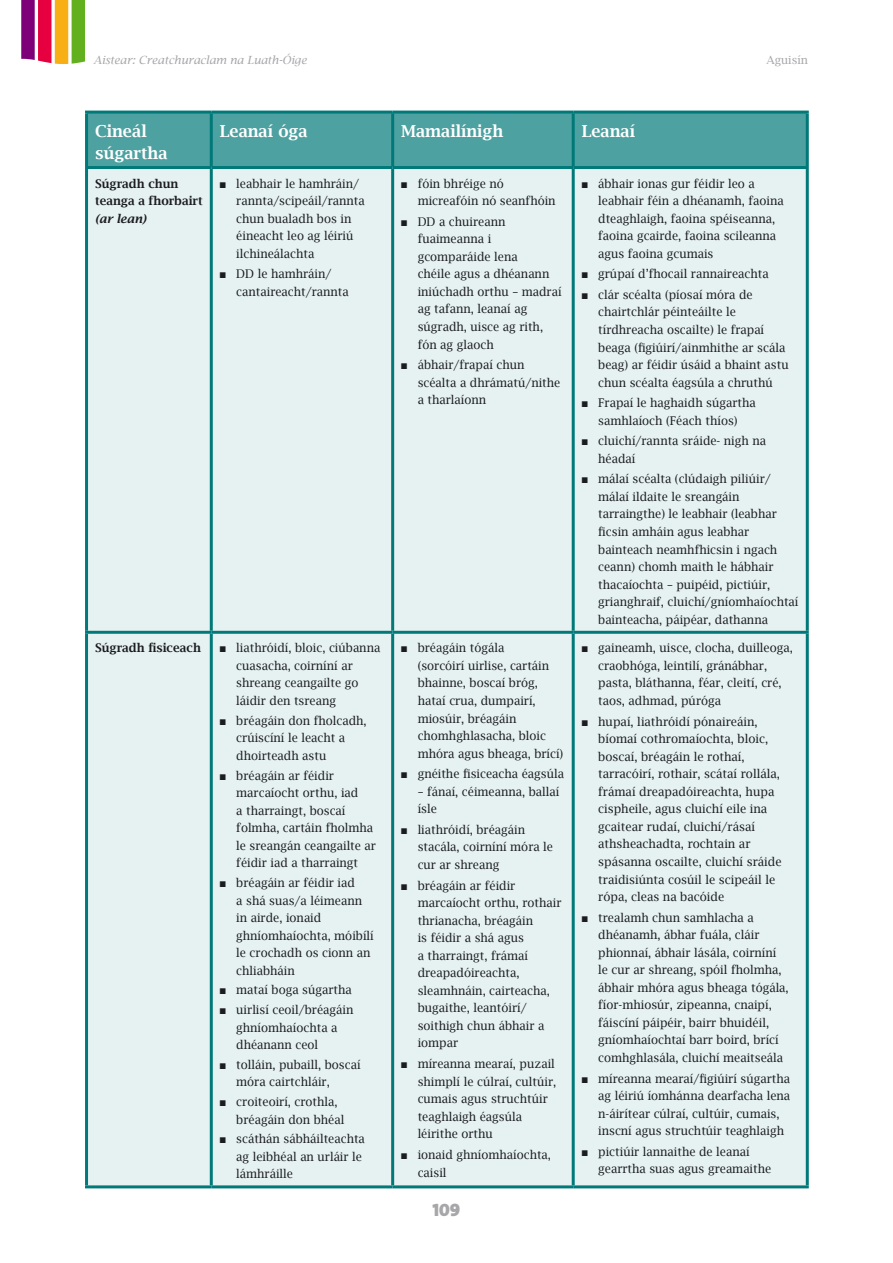
<style>
.page{position:relative;width:893px;height:1263px;background:#fff}
.page>*{position:absolute;margin:0;border:0;box-sizing:border-box;transform-origin:0 0}
.t1{font:18px "The Sans Black Caps";color:#a7a7aa}
.t2{font:600 16.5px/22.5px "Lucida Bright";color:#fff}
.t3{font:12px/17.5px "Lucida Bright";color:#1b1c20}
.t4{font:600 12px/17.5px "Lucida Bright";color:#1b1c20}
.t5{font:italic 600 12px "Lucida Bright";color:#1b1c20}
.t6{font:italic 11.25px "Lucida Bright";color:#a7a7aa}
.t7{font:11.25px "Lucida Bright";color:#a7a7aa}
</style>
<div class="page">
<svg style="left:21px;top:0;width:64px;height:64px;background:#bf785e"></svg>
<div style="left:88px;top:114px;width:718px;height:52px;background:#4da1a0"></div>
<div style="left:88px;top:169px;width:718px;height:1016px;background:#e6f2f1"></div>
<hr style="left:210px;top:114px;width:3px;height:52px;background:#007978">
<hr style="left:391px;top:114px;width:3px;height:52px;background:#007978">
<hr style="left:572px;top:114px;width:3px;height:52px;background:#007978">
<hr style="left:210px;top:169px;width:3px;height:462px;background:#007978">
<hr style="left:391px;top:169px;width:3px;height:462px;background:#007978">
<hr style="left:572px;top:169px;width:3px;height:462px;background:#007978">
<hr style="left:210px;top:634px;width:3px;height:551px;background:#007978">
<hr style="left:391px;top:634px;width:3px;height:551px;background:#007978">
<hr style="left:572px;top:634px;width:3px;height:551px;background:#007978">
<hr style="left:85px;top:111px;width:126px;height:3px;background:#007978">
<hr style="left:85px;top:114px;width:3px;height:52px;background:#007978">
<hr style="left:211px;top:111px;width:182px;height:3px;background:#007978">
<hr style="left:393px;top:111px;width:180px;height:3px;background:#007978">
<hr style="left:573px;top:111px;width:236px;height:3px;background:#007978">
<hr style="left:806px;top:114px;width:3px;height:52px;background:#007978">
<hr style="left:85px;top:1185px;width:126px;height:3px;background:#007978">
<hr style="left:211px;top:1185px;width:182px;height:3px;background:#007978">
<hr style="left:393px;top:1185px;width:180px;height:3px;background:#007978">
<hr style="left:573px;top:1185px;width:236px;height:3px;background:#007978">
<hr style="left:85px;top:166px;width:126px;height:3px;background:#007978">
<hr style="left:85px;top:169px;width:3px;height:462px;background:#007978">
<hr style="left:211px;top:166px;width:182px;height:3px;background:#007978">
<hr style="left:393px;top:166px;width:180px;height:3px;background:#007978">
<hr style="left:573px;top:166px;width:236px;height:3px;background:#007978">
<hr style="left:806px;top:169px;width:3px;height:462px;background:#007978">
<hr style="left:85px;top:631px;width:126px;height:3px;background:#007978">
<hr style="left:85px;top:634px;width:3px;height:551px;background:#007978">
<hr style="left:211px;top:631px;width:182px;height:3px;background:#007978">
<hr style="left:393px;top:631px;width:180px;height:3px;background:#007978">
<hr style="left:573px;top:631px;width:236px;height:3px;background:#007978">
<hr style="left:806px;top:634px;width:3px;height:551px;background:#007978">
<p class="t6" style="left:94px;top:53px;width:215px">Aistear: Creatchuraclam na Luath-Óige</p>
<p class="t7" style="left:766px;top:53px;width:43px">Aguisín</p>
<h2 class="t2" style="left:95px;top:119px;width:74px">Cineál súgartha</h2>
<h2 class="t2" style="left:220px;top:119px;width:89px">Leanaí óga</h2>
<h2 class="t2" style="left:401px;top:119px;width:104px">Mamailínigh</h2>
<h2 class="t2" style="left:582px;top:119px;width:55px">Leanaí</h2>
<p class="t4" style="left:95px;top:174px;width:109px">Súgradh chun teanga a fhorbairt</p>
<p class="t5" style="left:95px;top:211px;width:53px">(ar lean)</p>
<p class="t3" style="left:598px;top:174px;width:187px;text-indent:-16px">■ ábhair ionas gur féidir leo a leabhair féin a dhéanamh, faoina dteaghlaigh, faoina spéiseanna, faoina gcairde, faoina scileanna agus faoina gcumais</p>
<p class="t3" style="left:582px;top:265px;width:188px">■ grúpaí d’fhocail rannaireachta</p>
<p class="t3" style="left:598px;top:286px;width:192px;text-indent:-16px">■ clár scéalta (píosaí móra de chairtchlár péinteáilte le tírdhreacha oscailte) le frapaí beaga (figiúirí/ainmhithe ar scála beag) ar féidir úsáid a bhaint astu chun scéalta éagsúla a chruthú</p>
<p class="t3" style="left:582px;top:394px;width:176px;text-align:center">■ Frapaí le haghaidh súgartha samhlaíoch (Féach thíos)</p>
<p class="t3" style="left:598px;top:432px;width:169px;text-indent:-16px">■ cluichí/rannta sráide- nigh na héadaí</p>
<p class="t3" style="left:598px;top:470px;width:202px;text-indent:-16px">■ málaí scéalta (clúdaigh piliúir/ málaí ildaite le sreangáin tarraingthe) le leabhair (leabhar ficsin amháin agus leabhar bainteach neamhfhicsin i ngach ceann) chomh maith le hábhair thacaíochta – puipéid, pictiúir, grianghraif, cluichí/gníomhaíochtaí bainteacha, páipéar, dathanna</p>
<p class="t3" style="left:418px;top:174px;width:139px;text-indent:-16px">■ fóin bhréige nó micreafóin nó seanfhóin</p>
<p class="t3" style="left:418px;top:212px;width:145px;text-indent:-16px">■ DD a chuireann fuaimeanna i gcomparáide lena<br>chéile agus a dhéanann iniúchadh orthu – madraí ag tafann, leanaí ag súgradh, uisce ag rith, fón ag glaoch</p>
<p class="t3" style="left:418px;top:356px;width:144px;text-indent:-16px">■ ábhair/frapaí chun scéalta a dhrámatú/nithe a tharlaíonn</p>
<p class="t3" style="left:236px;top:174px;width:130px;text-indent:-16px">■ leabhair le hamhráin/ rannta/scipeáil/rannta chun bualadh bos in éineacht leo ag léiriú ilchineálachta</p>
<p class="t3" style="left:236px;top:265px;width:114px;text-indent:-16px">■ DD le hamhráin/ cantaireacht/rannta</p>
<p class="t4" style="left:95px;top:639px;width:107px">Súgradh fisiceach</p>
<p class="t3" style="left:236px;top:639px;width:146px;text-indent:-16px">■ liathróidí, bloic, ciúbanna cuasacha, coirníní ar shreang ceangailte go láidir den tsreang</p>
<p class="t3" style="left:236px;top:711px;width:132px;text-indent:-16px">■ bréagáin don fholcadh, crúiscíní le leacht a dhoirteadh astu</p>
<p class="t3" style="left:236px;top:766px;width:141px;text-indent:-16px">■ bréagáin ar féidir marcaíocht orthu, iad<br>a tharraingt, boscaí folmha, cartáin fholmha le sreangán ceangailte ar féidir iad a tharraingt</p>
<p class="t3" style="left:236px;top:874px;width:139px;text-indent:-16px">■ bréagáin ar féidir iad<br>a shá suas/a léimeann in airde, ionaid ghníomhaíochta, móibílí le crochadh os cionn an chliabháin</p>
<p class="t3" style="left:220px;top:981px;width:134px">■ mataí boga súgartha</p>
<p class="t3" style="left:236px;top:1001px;width:119px;text-indent:-16px">■ uirlisí ceoil/bréagáin ghníomhaíochta a dhéanann ceol</p>
<p class="t3" style="left:236px;top:1055px;width:126px;text-indent:-16px">■ tolláin, pubaill, boscaí móra cairtchláir,</p>
<p class="t3" style="left:236px;top:1093px;width:110px;text-indent:-16px">■ croiteoirí, crothla, bréagáin don bhéal</p>
<p class="t3" style="left:236px;top:1130px;width:130px;text-indent:-16px">■ scáthán sábháilteachta ag leibhéal an urláir le lámhráille</p>
<p class="t3" style="left:418px;top:639px;width:147px;text-indent:-16px">■ bréagáin tógála<br>(sorcóirí uirlise, cartáin bhainne, boscaí bróg, hataí crua, dumpairí, miosúir, bréagáin chomhghlasacha, bloic mhóra agus bheaga, brící)</p>
<p class="t3" style="left:401px;top:765px;width:164px">■ gnéithe fisiceacha éagsúla</p>
<p class="t3" style="left:418px;top:782px;width:143px">– fánaí, céimeanna, ballaí ísle</p>
<p class="t3" style="left:418px;top:820px;width:137px;text-indent:-16px">■ liathróidí, bréagáin stacála, coirníní móra le cur ar shreang</p>
<p class="t3" style="left:418px;top:876px;width:145px;text-indent:-16px">■ bréagáin ar féidir marcaíocht orthu, rothair thrianacha, bréagáin<br>is féidir a shá agus<br>a tharraingt, frámaí dreapadóireachta, sleamhnáin, cairteacha, bugaithe, leantóirí/ soithigh chun ábhair a iompar</p>
<p class="t3" style="left:418px;top:1055px;width:140px;text-indent:-16px">■ míreanna mearaí, puzail shimplí le cúlraí, cultúir, cumais agus struchtúir teaghlaigh éagsúla léirithe orthu</p>
<p class="t3" style="left:418px;top:1146px;width:135px;line-height:18.1px;text-indent:-16px">■ ionaid ghníomhaíochta, caisil</p>
<h1 class="t1" style="left:433px;top:1195px;width:29px">109</h1>
<p class="t3" style="left:598px;top:639px;width:196px;text-indent:-16px">■ gaineamh, uisce, clocha, duilleoga, craobhóga, leintilí, gránábhar, pasta, bláthanna, féar, cleití, cré, taos, adhmad, púróga</p>
<p class="t3" style="left:598px;top:712px;width:185px;text-indent:-16px">■ hupaí, liathróidí pónaireáin, bíomaí cothromaíochta, bloic, boscaí, bréagáin le rothaí, tarracóirí, rothair, scátaí rollála, frámaí dreapadóireachta, hupa cispheile, agus cluichí eile ina gcaitear rudaí, cluichí/rásaí athsheachadta, rochtain ar spásanna oscailte, cluichí sráide traidisiúnta cosúil le scipeáil le rópa, cleas na bacóide</p>
<p class="t3" style="left:598px;top:908px;width:192px;text-indent:-16px">■ trealamh chun samhlacha a dhéanamh, ábhar fuála, cláir phionnaí, ábhair lásála, coirníní le cur ar shreang, spóil fholmha, ábhair mhóra agus bheaga tógála, fíor-mhiosúr, zipeanna, cnaipí, fáiscíní páipéir, bairr bhuidéil, gníomhaíochtaí barr boird, brící comhghlasála, cluichí meaitseála</p>
<p class="t3" style="left:598px;top:1069px;width:194px;text-indent:-16px">■ míreanna mearaí/figiúirí súgartha ag léiriú íomhánna dearfacha lena n-áirítear cúlraí, cultúir, cumais, inscní agus struchtúir teaghlaigh</p>
<p class="t3" style="left:598px;top:1142px;width:175px;text-indent:-16px">■ pictiúir lannaithe de leanaí gearrtha suas agus greamaithe</p>
</div>
